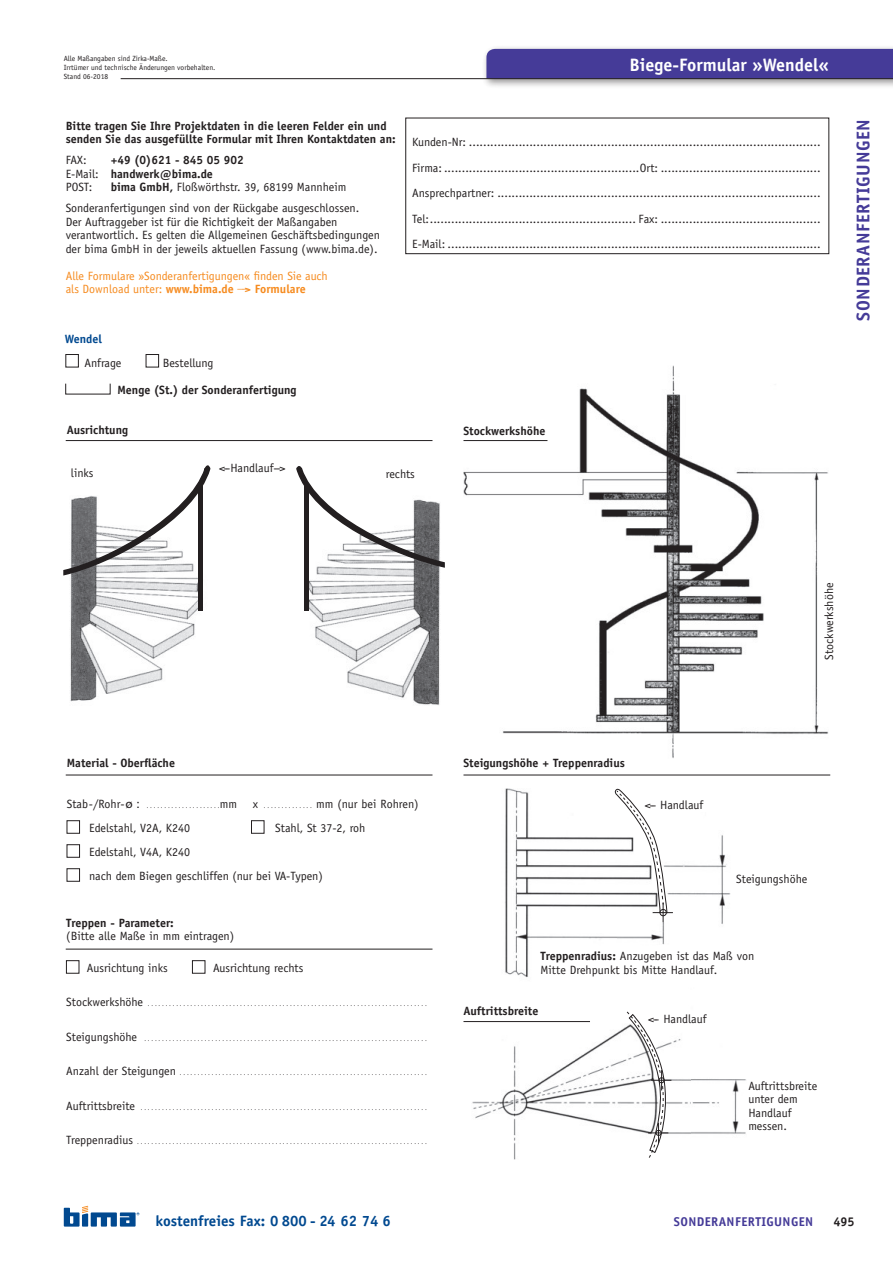
<style>
.page{position:relative;width:893px;height:1263px;background:#fff}
.page>*{position:absolute;margin:0;border:0;box-sizing:border-box;transform-origin:0 0}
.t1{font:700 18.45px "Officina Sans";letter-spacing:.03em;color:#453b98}
.t2{font:700 18px "Officina Sans";color:#fff}
.t3{font:700 15px "Officina Sans";color:#014990}
.t4{font:700 12.75px "Officina Sans";letter-spacing:.03em;color:#453b98}
.t5{font:700 12.75px "Officina Sans";color:#231f20}
.t6{font:12px/13.5px "Officina Sans";color:#231f20}
.t7{font:700 12px/13.5px "Officina Sans";color:#231f20}
.t8{font:12px/13.5px "Officina Sans";color:#f68b1f}
.t9{font:700 12px "Officina Sans";color:#014990}
.t10{font:7.5px/9px "Officina Sans";color:#231f20}
.t11{font:6px "Officina Sans";color:#231f20}
.s1{font-weight:400}
.s2{font-weight:700}
.s3{font-size:12px}
.s4{font-family:"Frutiger";font-size:12px}
.s5{font-size:6px}
</style>
<div class="page">
<div style="left:482px;top:45px;width:411px;height:44px;background:#231f20;opacity:.5"></div>
<div style="left:486px;top:49px;width:407px;height:29px;background:#453b98"></div>
<svg style="left:64px;top:1206px;width:75px;height:20px"></svg>
<hr style="left:121px;top:78px;width:772px;height:1px;background:#231f20">
<div style="left:66px;top:960px;width:13px;height:13px;border:1px solid #231f20"></div>
<div style="left:192px;top:960px;width:13px;height:13px;border:1px solid #231f20"></div>
<img style="left:505px;top:789px;width:226px;height:189px">
<img style="left:472px;top:1012px;width:220px;height:147px">
<img style="left:463px;top:366px;width:366px;height:392px">
<img style="left:692px;top:1079px;width:54px;height:55px">
<svg style="left:627px;top:1011px;width:44px;height:147px"></svg>
<svg style="left:614px;top:788px;width:59px;height:135px"></svg>
<img style="left:617px;top:914px;width:66px;height:31px">
<div style="left:67px;top:820px;width:13px;height:13px;border:1px solid #231f20"></div>
<div style="left:251px;top:820px;width:13px;height:13px;border:1px solid #231f20"></div>
<div style="left:67px;top:844px;width:13px;height:13px;border:1px solid #231f20"></div>
<div style="left:67px;top:868px;width:13px;height:13px;border:1px solid #231f20"></div>
<hr style="left:66px;top:775px;width:366px;height:1px;background:#231f20">
<div style="left:405px;top:118px;width:424px;height:136px;border:1px solid #231f20"></div>
<div style="left:66px;top:354px;width:13px;height:13px;border:1px solid #231f20"></div>
<div style="left:146px;top:354px;width:13px;height:13px;border:1px solid #231f20"></div>
<hr style="left:66px;top:440px;width:366px;height:1px;background:#231f20">
<hr style="left:463px;top:440px;width:84px;height:1px;background:#231f20">
<hr style="left:66px;top:949px;width:366px;height:1px;background:#231f20">
<hr style="left:463px;top:775px;width:367px;height:1px;background:#231f20">
<hr style="left:463px;top:1021px;width:127px;height:1px;background:#231f20">
<img style="left:70px;top:568px;width:370px;height:137px">
<div style="left:198px;top:482px;width:5px;height:128px;background:#231f20"></div>
<div style="left:304px;top:484px;width:5px;height:127px;background:#231f20"></div>
<svg style="left:63px;top:465px;width:147px;height:110px"></svg>
<svg style="left:296px;top:466px;width:149px;height:102px"></svg>
<p class="t10" style="left:64px;top:54px;width:153px">Alle Maßangaben sind Zirka-Maße.<br>Irrtümer und technische Änderungen vorbehalten.<br>Stand 06-2018</p>
<p class="t7" style="left:66px;top:120px;width:331px">Bitte tragen Sie Ihre Projektdaten in die leeren Felder ein und senden Sie das ausgefüllte Formular mit Ihren Kontaktdaten an:</p>
<p class="t6" style="left:66px;top:154px;width:22px">FAX:</p>
<p class="t7" style="left:66px;top:155px;width:179px;text-indent:45px">+49 (0)621 - 845 05 902<br><span class="s1">E-Mail:</span> handwerk@bima.de<br><span class="s1">POST:</span></p>
<p class="t6" style="left:66px;top:177px;width:295px;line-height:21px;text-indent:45px"><span class="s2">bima GmbH,</span> Floßwörthstr. 39, 68199 Mannheim<br>Sonderanfertigungen sind von der Rückgabe ausgeschlossen.</p>
<p class="t6" style="left:66px;top:215px;width:316px">Der Auftraggeber ist für die Richtigkeit der Maßangaben verantwortlich. Es gelten die Allgemeinen Geschäftsbedingungen der bima GmbH in der jeweils aktuellen Fassung (www.bima.de).</p>
<p class="t8" style="left:66px;top:269px;width:264px">Alle Formulare »Sonderanfertigungen« finden Sie auch als Download unter: <span class="s2">www.bima.de </span><sup>__</sup><span class="s2">&gt; Formulare</span></p>
<p class="t9" style="left:65px;top:334px;width:39px">Wendel</p>
<p class="t6" style="left:84px;top:357px;width:39px">Anfrage</p>
<p class="t6" style="left:163px;top:357px;width:52px">Bestellung</p>
<p class="t7" style="left:117px;top:385px;width:181px">Menge (St.) der Sonderanfertigung</p>
<h2 class="t2" style="left:629px;top:57px;width:201px">Biege-Formular »Wendel«</h2>
<p class="t6" style="left:412px;top:130px;width:410px;line-height:25.5px;text-align:justify">Kunden-Nr: ...................................................................................................<br>Firma: .......................................................Ort: .............................................<br>Ansprechpartner: ...........................................................................................<br>Tel: .......................................................... Fax: .............................................<br>E-Mail: .........................................................................................................</p>
<p class="t7" style="left:67px;top:424px;width:63px">Ausrichtung</p>
<p class="t7" style="left:463px;top:425px;width:84px">Stockwerkshöhe</p>
<p class="t6" style="left:219px;top:461px;width:68px">&lt;--Handlauf--&gt;</p>
<p class="t6" style="left:71px;top:466px;width:24px">links</p>
<p class="t6" style="left:386px;top:467px;width:31px">rechts</p>
<h1 class="t1" style="left:856px;top:321px;width:203px;rotate:-90deg">SONDERANFERTIGUNGEN</h1>
<p class="t6" style="left:823px;top:660px;width:78px;rotate:-90deg">Stockwerkshöhe</p>
<p class="t7" style="left:67px;top:758px;width:110px">Material - Oberfläche</p>
<p class="t11" style="left:67px;top:803px;width:172px"><span class="s3">Stab-/Rohr-</span><span class="s4">ø :</span> .....................<span class="s3">mm</span></p>
<p class="t6" style="left:253px;top:797px;width:167px">x <span class="s5">..............</span> mm (nur bei Rohren)</p>
<p class="t6" style="left:89px;top:821px;width:102px">Edelstahl, V2A, K240</p>
<p class="t6" style="left:275px;top:821px;width:92px">Stahl, St 37-2, roh</p>
<p class="t6" style="left:89px;top:840px;width:235px;line-height:24px">Edelstahl, V4A, K240<br>nach dem Biegen geschliffen (nur bei VA-Typen)</p>
<p class="t7" style="left:66px;top:917px;width:109px">Treppen - Parameter:</p>
<p class="t6" style="left:66px;top:930px;width:170px">(Bitte alle Maße in mm eintragen)</p>
<p class="t6" style="left:87px;top:961px;width:82px">Ausrichtung inks</p>
<p class="t6" style="left:213px;top:961px;width:92px">Ausrichtung rechts</p>
<p class="t11" style="left:66px;top:1001px;width:362px"><span class="s3">Stockwerkshöhe</span> ...............................................................................</p>
<p class="t11" style="left:66px;top:1035px;width:362px"><span class="s3">Steigungshöhe</span> ................................................................................</p>
<p class="t11" style="left:66px;top:1070px;width:362px"><span class="s3">Anzahl der Steigungen</span> ......................................................................</p>
<p class="t11" style="left:66px;top:1104px;width:362px"><span class="s3">Auftrittsbreite</span> .................................................................................</p>
<p class="t11" style="left:66px;top:1139px;width:362px"><span class="s3">Treppenradius</span> ..................................................................................</p>
<p class="t7" style="left:463px;top:758px;width:163px">Steigungshöhe + Treppenradius</p>
<p class="t6" style="left:645px;top:799px;width:60px">&lt;-- Handlauf</p>
<p class="t6" style="left:736px;top:872px;width:72px">Steigungshöhe</p>
<p class="t6" style="left:541px;top:949px;width:215px"><span class="s2">Treppenradius:</span> Anzugeben ist das Maß von<br>Mitte Drehpunkt bis Mitte Handlauf.</p>
<p class="t7" style="left:463px;top:1005px;width:76px">Auftrittsbreite</p>
<p class="t6" style="left:648px;top:1012px;width:60px">&lt;-- Handlauf</p>
<p class="t6" style="left:748px;top:1079px;width:70px">Auftrittsbreite unter dem<br>Handlauf messen.</p>
<p class="t3" style="left:155px;top:1215px;width:237px">kostenfreies Fax: 0 800 - 24 62 74 6</p>
<p class="t4" style="left:674px;top:1217px;width:141px">SONDERANFERTIGUNGEN</p>
<p class="t5" style="left:833px;top:1217px;width:23px">495</p>
</div>
